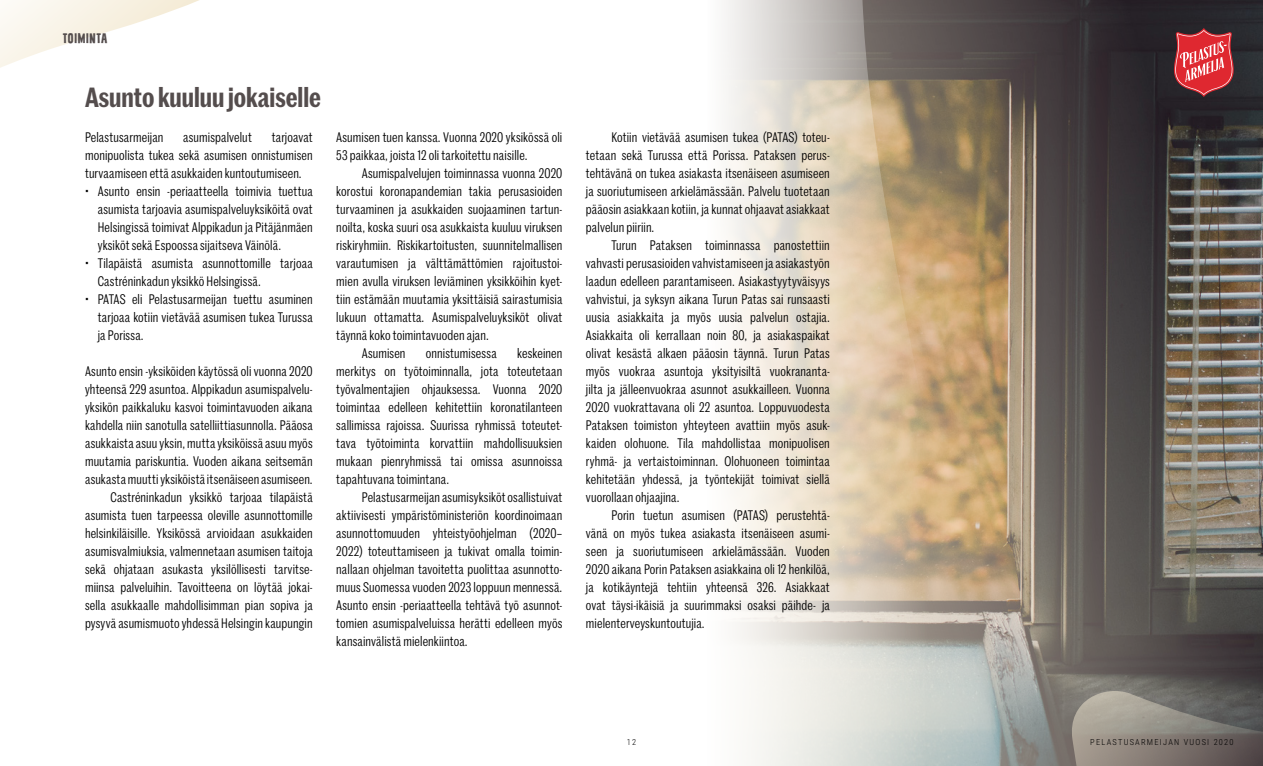
<style>
.page{position:relative;width:1263px;height:766px;background:#fff}
.page>*{position:absolute;margin:0;border:0;box-sizing:border-box;transform-origin:0 0}
.t1{font:600 27px "Marr Sans Cond";color:#544d4d}
.t2{font:15px "Rather Loud";color:#544d4d}
.t3{font:13.5px/18px "Marr Sans Cond";letter-spacing:.01em;color:#000;text-align:justify}
.t4{font:300 8.4px "Roboto Condensed";letter-spacing:.15em;color:#000}
</style>
<div class="page">
<img style="left:990px;top:0;width:273px;height:765px">
<svg style="left:724px;top:0;width:266px;height:765px;background:#d0c4b1"></svg>
<svg style="left:0;top:0;width:199px;height:68px"></svg>
<svg style="left:1020px;top:607px;width:243px;height:158px;background:#736e69"></svg>
<svg style="left:1172px;top:28px;width:63px;height:69px;background:#b1444a"></svg>
<p class="t2" style="left:63px;top:31px;width:46px">TOIMINTA</p>
<h1 class="t1" style="left:85px;top:78px;width:237px">Asunto kuuluu jokaiselle</h1>
<p class="t3" style="left:85px;top:127px;width:80px">Pelastusarmeijan</p>
<p class="t3" style="left:183px;top:127px;width:70px">asumispalvelut</p>
<p class="t3" style="left:85px;top:127px;width:229px;text-indent:187px">tarjoavat monipuolista tukea sekä asumisen onnistumisen turvaamiseen että asukkaiden kuntoutumiseen.</p>
<p class="t3" style="left:98px;top:181px;width:216px;text-indent:-13px">• Asunto ensin -periaatteella toimivia tuettua asumista tarjoavia asumispalveluyksiköitä ovat Helsingissä toimivat Alppikadun ja Pitäjänmäen yksiköt sekä Espoossa sijaitseva Väinölä.</p>
<p class="t3" style="left:98px;top:253px;width:216px;text-indent:-13px">• Tilapäistä asumista asunnottomille tarjoaa<br>Castréninkadun yksikkö Helsingissä.</p>
<p class="t3" style="left:98px;top:289px;width:216px;text-indent:-13px">• PATAS eli Pelastusarmeijan tuettu asuminen tarjoaa kotiin vietävää asumisen tukea Turussa ja Porissa.</p>
<p class="t3" style="left:85px;top:361px;width:229px;text-align:right">Asunto ensin -yksiköiden käytössä oli vuonna 2020 yhteensä 229 asuntoa. Alppikadun asumispalvelu&shy;yksikön paikkaluku kasvoi toimintavuoden aikana kahdella niin sanotulla satelliittiasunnolla. Pääosa asukkaista asuu yksin, mutta yksiköissä asuu myös muutamia pariskuntia. Vuoden aikana seitsemän asukasta muutti yksiköistä itsenäiseen asumiseen.<br>Castréninkadun yksikkö tarjoaa tilapäistä asumista tuen tarpeessa oleville asunnottomille helsinkiläisille. Yksikössä arvioidaan asukkaiden asumisvalmiuksia, valmennetaan asumisen taitoja sekä ohjataan asukasta yksilöllisesti tarvitse&shy;miinsa palveluihin. Tavoitteena on löytää jokai&shy;sella asukkaalle mahdollisimman pian sopiva ja pysyvä asumismuoto yhdessä Helsingin kaupungin</p>
<p class="t3" style="left:336px;top:127px;width:228px">Asumisen tuen kanssa. Vuonna 2020 yksikössä oli<br>53 paikkaa, joista 12 oli tarkoitettu naisille.</p>
<p class="t3" style="left:362px;top:163px;width:202px">Asumispalvelujen toiminnassa vuonna 2020</p>
<p class="t3" style="left:336px;top:181px;width:228px">korostui koronapandemian takia perusasioiden</p>
<p class="t3" style="left:336px;top:199px;width:228px">turvaaminen ja asukkaiden suojaaminen tartun-</p>
<p class="t3" style="left:336px;top:217px;width:228px">noilta, koska suuri osa asukkaista kuuluu viruksen</p>
<p class="t3" style="left:336px;top:235px;width:228px">riskiryhmiin. Riskikartoitusten, suunnitelmallisen</p>
<p class="t3" style="left:336px;top:253px;width:228px">varautumisen ja välttämättömien rajoitustoi-</p>
<p class="t3" style="left:336px;top:271px;width:228px">mien avulla viruksen leviäminen yksikköihin kyet-</p>
<p class="t3" style="left:336px;top:289px;width:228px">tiin estämään muutamia yksittäisiä sairastumisia</p>
<p class="t3" style="left:336px;top:307px;width:228px">lukuun ottamatta. Asumispalveluyksiköt olivat</p>
<p class="t3" style="left:336px;top:325px;width:154px">täynnä koko toimintavuoden ajan.</p>
<p class="t3" style="left:362px;top:343px;width:45px">Asumisen</p>
<p class="t3" style="left:426px;top:343px;width:72px">onnistumisessa</p>
<p class="t3" style="left:336px;top:343px;width:228px;text-indent:181px">keskeinen merkitys on työtoiminnalla, jota toteutetaan työvalmentajien ohjauksessa. Vuonna 2020 toimintaa edelleen kehitettiin koronatilanteen sallimissa rajoissa. Suurissa ryhmissä toteutet&shy;tava työtoiminta korvattiin mahdollisuuksien mukaan pienryhmissä tai omissa asunnoissa tapahtuvana toimintana.</p>
<p class="t3" style="left:336px;top:487px;width:228px;text-indent:26px">Pelastusarmeijan asumisyksiköt osallistuivat aktiivisesti ympäristöministeriön koordinoimaan asunnottomuuden yhteistyöohjelman (2020– 2022) toteuttamiseen ja tukivat omalla toimin&shy;nallaan ohjelman tavoitetta puolittaa asunnotto&shy;muus Suomessa vuoden 2023 loppuun mennessä.<br>Asunto ensin -periaatteella tehtävä työ asunnot&shy;tomien asumispalveluissa herätti edelleen myös kansainvälistä mielenkiintoa.</p>
<p class="t3" style="left:586px;top:127px;width:245px;text-indent:26px">Kotiin vietävää asumisen tukea (PATAS) toteu&shy;tetaan sekä Turussa että Porissa. Pataksen perus&shy;tehtävänä on tukea asiakasta itsenäiseen asumiseen ja suoriutumiseen arkielämässään. Palvelu tuotetaan pääosin asiakkaan kotiin, ja kunnat ohjaavat asiakkaat palvelun piiriin.</p>
<p class="t3" style="left:586px;top:235px;width:245px;text-indent:26px">Turun Pataksen toiminnassa panostettiin vahvasti perusasioiden vahvistamiseen ja asiakastyön laadun edelleen parantamiseen. Asiakastyytyväisyys vahvistui, ja syksyn aikana Turun Patas sai runsaasti uusia asiakkaita ja myös uusia palvelun ostajia.<br>Asiakkaita oli kerrallaan noin 80, ja asiakaspaikat olivat kesästä alkaen pääosin täynnä. Turun Patas myös vuokraa asuntoja yksityisiltä vuokrananta&shy;jilta ja jälleenvuokraa asunnot asukkailleen. Vuonna 2020 vuokrattavana oli 22 asuntoa. Loppuvuodesta Pataksen toimiston yhteyteen avattiin myös asuk&shy;kaiden olohuone. Tila mahdollistaa monipuolisen ryhmä- ja vertaistoiminnan. Olohuoneen toimintaa kehitetään yhdessä, ja työntekijät toimivat siellä vuorollaan ohjaajina.</p>
<p class="t3" style="left:586px;top:505px;width:245px;text-indent:26px">Porin tuetun asumisen (PATAS) perustehtä&shy;vänä on myös tukea asiakasta itsenäiseen asumi&shy;seen ja suoriutumiseen arkielämässään. Vuoden 2020 aikana Porin Pataksen asiakkaina oli 12 henkilöä, ja kotikäyntejä tehtiin yhteensä 326. Asiakkaat ovat täysi-ikäisiä ja suurimmaksi osaksi päihde- ja mielenterveyskuntoutujia.</p>
<p class="t4" style="left:627px;top:735px;width:11px">12</p>
<p class="t4" style="left:1090px;top:735px;width:145px">PELASTUSARMEIJAN VUOSI 2020</p>
</div>
